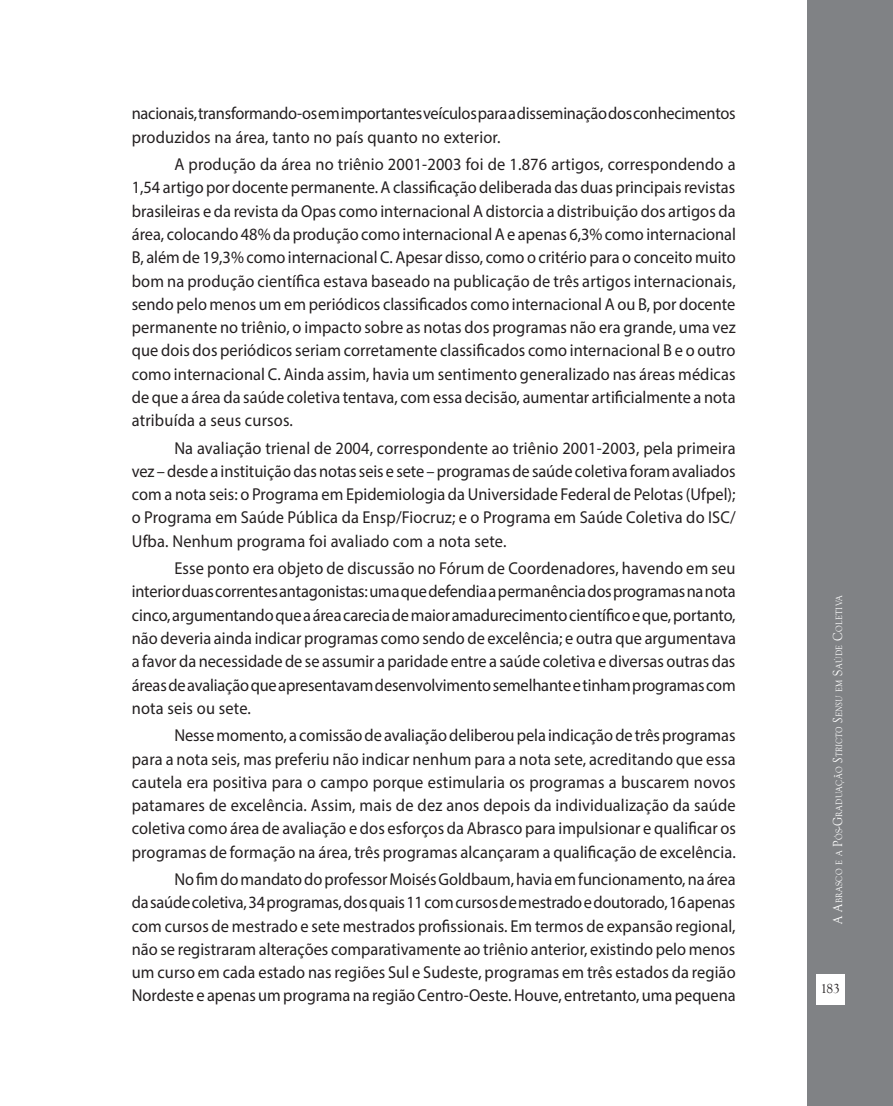
<style>
.page{position:relative;width:893px;height:1106px;background:#fff}
.page>*{position:absolute;margin:0;border:0;box-sizing:border-box;transform-origin:0 0}
.t1{font:17.25px/23.2px "Myriad Pro";color:#231f20;text-align:justify;scale:.95 1}
.t2{font:13.5px "Goudy Old Style T";color:#231f20}
.t3{font:9.45px "Goudy Old Style T";letter-spacing:.035em;color:#fff;scale:.9 1}
.s1{font-size:13.5px}
.s2{font-style:italic;font-size:13.5px}
.s3{font-style:italic}
</style>
<div class="page">
<div style="left:807px;top:0;width:86px;height:1106px;background:#808285"></div>
<div style="left:816px;top:973px;width:28px;height:31px;background:#fff"></div>
<p class="t1" style="left:132px;top:102px;width:637px">nacionais, transformando-os em importantes veículos para a disseminação dos conhecimentos produzidos na área, tanto no país quanto no exterior.</p>
<p class="t1" style="left:132px;top:152px;width:637px;text-indent:43px">A produção da área no triênio 2001-2003 foi de 1.876 artigos, correspondendo a 1,54 artigo por docente permanente. A classificação deliberada das duas principais revistas brasileiras e da revista da Opas como internacional A distorcia a distribuição dos artigos da área, colocando 48% da produção como internacional A e apenas 6,3% como internacional B, além de 19,3% como internacional C. Apesar disso, como o critério para o conceito muito bom na produção científica estava baseado na publicação de três artigos internacionais, sendo pelo menos um em periódicos classificados como internacional A ou B, por docente permanente no triênio, o impacto sobre as notas dos programas não era grande, uma vez que dois dos periódicos seriam corretamente classificados como internacional B e o outro como internacional C. Ainda assim, havia um sentimento generalizado nas áreas médicas de que a área da saúde coletiva tentava, com essa decisão, aumentar artificialmente a nota atribuída a seus cursos.</p>
<p class="t1" style="left:132px;top:436px;width:637px;text-indent:43px">Na avaliação trienal de 2004, correspondente ao triênio 2001-2003, pela primeira vez – desde a instituição das notas seis e sete – programas de saúde coletiva foram avaliados com a nota seis: o Programa em Epidemiologia da Universidade Federal de Pelotas (Ufpel); o Programa em Saúde Pública da Ensp/Fiocruz; e o Programa em Saúde Coletiva do ISC/ Ufba. Nenhum programa foi avaliado com a nota sete.</p>
<p class="t1" style="left:132px;top:556px;width:638px;text-indent:43px">Esse ponto era objeto de discussão no Fórum de Coordenadores, havendo em seu interior duas correntes antagonistas: uma que defendia a permanência dos programas na nota cinco, argumentando que a área carecia de maior amadurecimento científico e que, portanto, não deveria ainda indicar programas como sendo de excelência; e outra que argumentava a favor da necessidade de se assumir a paridade entre a saúde coletiva e diversas outras das áreas de avaliação que apresentavam desenvolvimento semelhante e tinham programas com nota seis ou sete.</p>
<p class="t1" style="left:132px;top:723px;width:638px;text-indent:43px">Nesse momento, a comissão de avaliação deliberou pela indicação de três programas para a nota seis, mas preferiu não indicar nenhum para a nota sete, acreditando que essa cautela era positiva para o campo porque estimularia os programas a buscarem novos patamares de excelência. Assim, mais de dez anos depois da individualização da saúde coletiva como área de avaliação e dos esforços da Abrasco para impulsionar e qualificar os programas de formação na área, três programas alcançaram a qualificação de excelência.</p>
<p class="t1" style="left:132px;top:867px;width:637px;text-indent:43px">No fim do mandato do professor Moisés Goldbaum, havia em funcionamento, na área da saúde coletiva, 34 programas, dos quais 11 com cursos de mestrado e doutorado, 16 apenas com cursos de mestrado e sete mestrados profissionais. Em termos de expansão regional, não se registraram alterações comparativamente ao triênio anterior, existindo pelo menos um curso em cada estado nas regiões Sul e Sudeste, programas em três estados da região Nordeste e apenas um programa na região Centro-Oeste. Houve, entretanto, uma pequena</p>
<p class="t3" style="left:834px;top:923px;width:366px;rotate:-90deg"><span class="s1">A A</span>brasco e a <span class="s1">P</span>ós<span class="s1">-G</span>raduação <span class="s2">S</span><span class="s3">tricto</span> <span class="s2">S</span><span class="s3">ensu</span> em <span class="s1">S</span>aúde <span class="s1">C</span>oletiva</p>
<p class="t2" style="left:820px;top:981px;width:21px">183</p>
</div>
